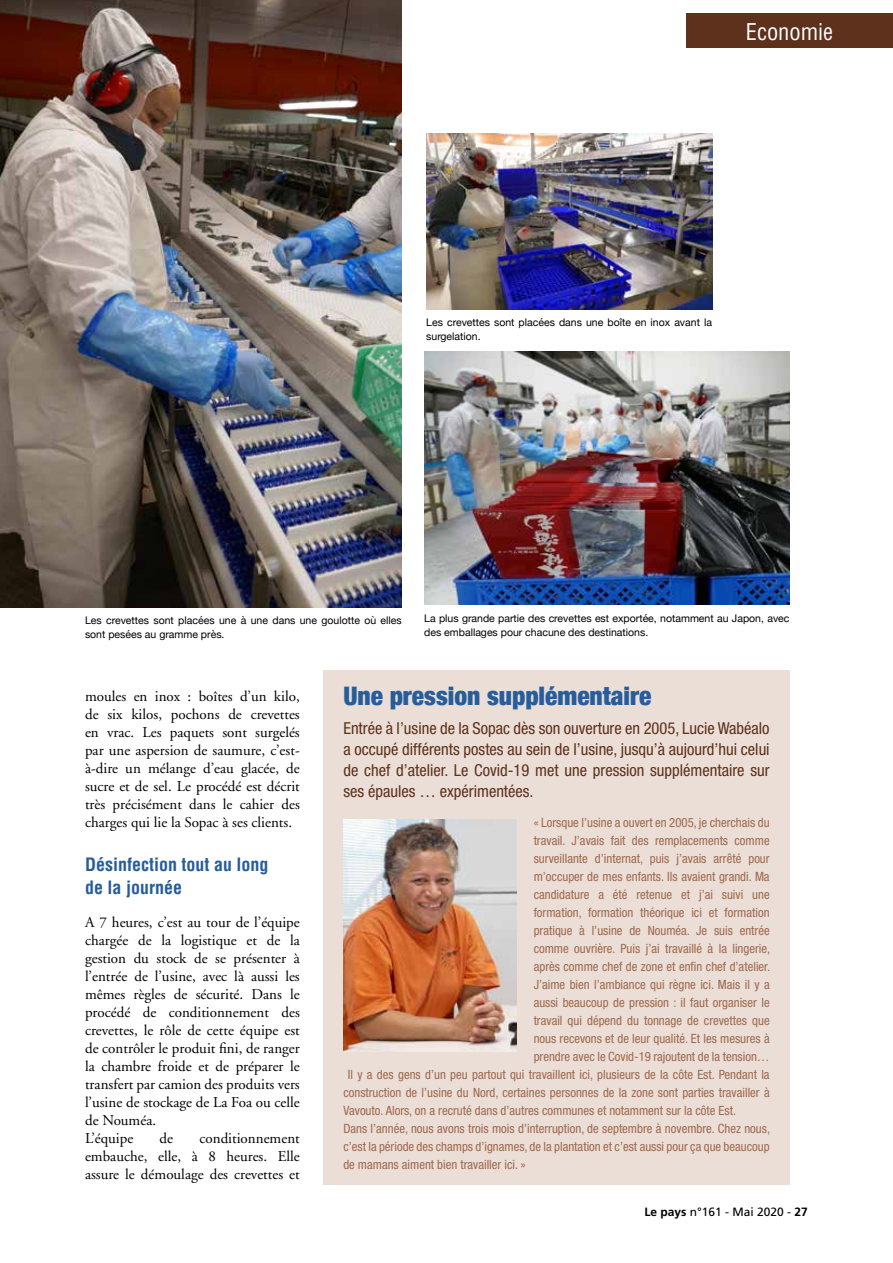
<style>
.page{position:relative;width:893px;height:1263px;background:#fff}
.page>*{position:absolute;margin:0;border:0;box-sizing:border-box;transform-origin:0 0}
.t1{font:900 condensed 25.5px "Helvetica Neue";color:#265d9a}
.t2{font:condensed 22.5px "Helvetica";color:#fff}
.t3{font:700 condensed 18px/23.2px "Helvetica";color:#265d9a}
.t4{font:condensed 16.5px/21px "Helvetica Neue";color:#5e311c;text-align:justify}
.t5{font:15px/18px "Adobe Garamond";color:#000;text-align:justify}
.t6{font:condensed 12.75px "Helvetica Neue";color:#9f684d}
.t7{font:12px "Frutiger";color:#000}
.t8{font:10.5px/13.5px "Helvetica Neue";color:#000}
.s1{font-weight:700}
</style>
<div class="page">
<div style="left:323px;top:671px;width:466px;height:514px;background:#eaded6"></div>
<img style="left:0;top:0;width:402px;height:608px">
<div style="left:686px;top:13px;width:207px;height:35px;background:#5e311c"></div>
<img style="left:424px;top:352px;width:365px;height:253px">
<img style="left:426px;top:134px;width:286px;height:176px">
<img style="left:343px;top:819px;width:174px;height:232px">
<h2 class="t2" style="left:746px;top:17px;width:89px">Economie</h2>
<p class="t8" style="left:426px;top:316px;width:287px">Les crevettes sont placées dans une boîte en inox avant la surgelation.</p>
<p class="t8" style="left:85px;top:614px;width:318px">Les crevettes sont placées une à une dans une goulotte où elles sont pesées au gramme près.</p>
<p class="t8" style="left:424px;top:612px;width:367px">La plus grande partie des crevettes est exportée, notamment au Japon, avec des emballages pour chacune des destinations.</p>
<p class="t5" style="left:85px;top:687px;width:216px">moules en inox : boîtes d’un kilo, de six kilos, pochons de crevettes en vrac. Les paquets sont surgelés par une aspersion de saumure, c’est&shy;à-dire un mélange d’eau glacée, de sucre et de sel. Le procédé est décrit très précisément dans le cahier des charges qui lie la Sopac à ses clients.</p>
<h3 class="t3" style="left:85px;top:853px;width:185px">Désinfection tout au long de la journée</h3>
<p class="t5" style="left:85px;top:914px;width:216px;text-align:left">A 7 heures, c’est au tour de l’équipe chargée de la logistique et de la gestion du stock de se présenter à l’entrée de l’usine, avec là aussi les mêmes règles de sécurité. Dans le procédé de conditionnement des crevettes, le rôle de cette équipe est de contrôler le produit fini, de ranger la chambre froide et de préparer le transfert par camion des produits vers l’usine de stockage de La Foa ou celle de Nouméa.<br>L’équipe</p>
<p class="t5" style="left:85px;top:1130px;width:216px;text-indent:114px">conditionnement embauche, elle, à 8 heures. Elle assure le démoulage des crevettes et</p>
<p class="t5" style="left:160px;top:1130px;width:15px">de</p>
<h1 class="t1" style="left:343px;top:675px;width:310px">Une pression supplémentaire</h1>
<p class="t4" style="left:343px;top:717px;width:428px">Entrée à l’usine de la Sopac dès son ouverture en 2005, Lucie Wabéalo a occupé différents postes au sein de l’usine, jusqu’à aujourd’hui celui de chef d’atelier. Le Covid-19 met une pression supplémentaire sur ses épaules … expérimentées.</p>
<p class="t6" style="left:534px;top:815px;width:237px">« Lorsque l’usine a ouvert en 2005, je cherchais du</p>
<p class="t6" style="left:534px;top:833px;width:237px">travail. J’avais fait des remplacements comme</p>
<p class="t6" style="left:534px;top:851px;width:237px">surveillante d’internat, puis j’avais arrêté pour</p>
<p class="t6" style="left:534px;top:869px;width:237px">m’occuper de mes enfants. Ils avaient grandi. Ma</p>
<p class="t6" style="left:534px;top:887px;width:238px">candidature a été retenue et j’ai suivi une</p>
<p class="t6" style="left:534px;top:905px;width:237px">formation, formation théorique ici et formation</p>
<p class="t6" style="left:534px;top:923px;width:237px">pratique à l’usine de Nouméa. Je suis entrée</p>
<p class="t6" style="left:534px;top:941px;width:238px">comme ouvrière. Puis j’ai travaillé à la lingerie,</p>
<p class="t6" style="left:534px;top:959px;width:238px">après comme chef de zone et enfin chef d’atelier.</p>
<p class="t6" style="left:534px;top:977px;width:237px">J’aime bien l’ambiance qui règne ici. Mais il y a</p>
<p class="t6" style="left:534px;top:995px;width:237px">aussi beaucoup de pression : il faut organiser le</p>
<p class="t6" style="left:534px;top:1013px;width:237px">travail qui dépend du tonnage de crevettes que</p>
<p class="t6" style="left:534px;top:1031px;width:237px">nous recevons et de leur qualité. Et les mesures à</p>
<p class="t6" style="left:534px;top:1049px;width:237px">prendre avec le Covid-19 rajoutent de la tension…</p>
<p class="t6" style="left:348px;top:1067px;width:423px">Il y a des gens d’un peu partout qui travaillent ici, plusieurs de la côte Est. Pendant la</p>
<p class="t6" style="left:343px;top:1085px;width:428px">construction de l’usine du Nord, certaines personnes de la zone sont parties travailler à</p>
<p class="t6" style="left:343px;top:1103px;width:394px">Vavouto. Alors, on a recruté dans d’autres communes et notamment sur la côte Est.</p>
<p class="t6" style="left:343px;top:1121px;width:428px">Dans l’année, nous avons trois mois d’interruption, de septembre à novembre. Chez nous,</p>
<p class="t6" style="left:343px;top:1139px;width:428px">c’est la période des champs d’ignames, de la plantation et c’est aussi pour ça que beaucoup</p>
<p class="t6" style="left:343px;top:1157px;width:184px">de mamans aiment bien travailler ici. »</p>
<p class="t7" style="left:644px;top:1204px;width:165px"><span class="s1">Le pays</span> n°161 - Mai 2020 - <span class="s1">27</span></p>
</div>
